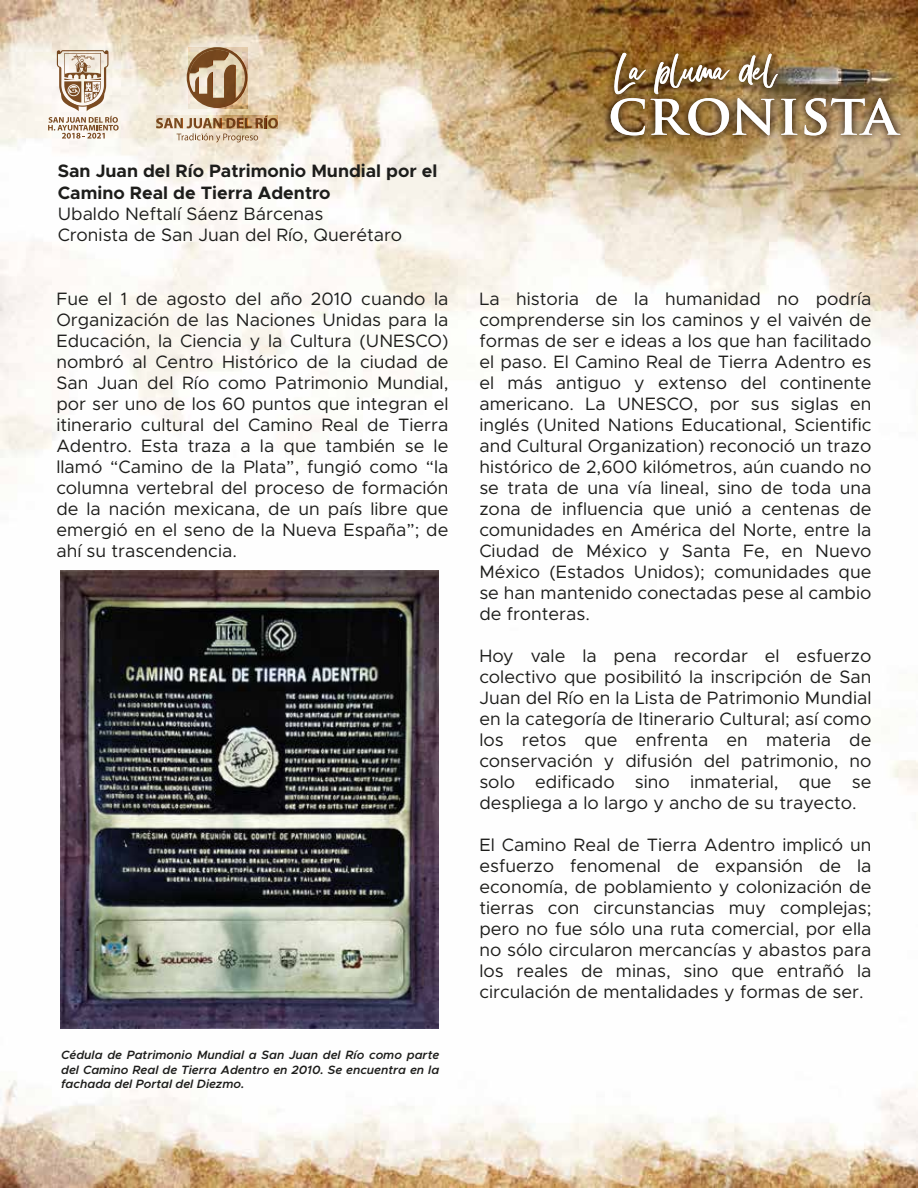
<style>
.page{position:relative;width:918px;height:1188px;background:#fff}
.page>*{position:absolute;margin:0;border:0;box-sizing:border-box;transform-origin:0 0}
.t1{font:78.9px "Display Clean";color:#fff}
.t2{font:700 55.95px "Trajan Pro";color:#fff}
.t3{font:18px/21px "Metropolis";color:#1d1d1b;text-align:justify}
.t4{font:700 18px/21.6px "Metropolis";color:#1d1d1b}
.t5{font:italic 600 12.15px/14.5px "Metropolis";color:#1d1d1b;text-align:justify}
</style>
<div class="page">
<img style="left:0;top:0;width:918px;height:1188px">
<img style="left:601px;top:16px;width:190px;height:57px">
<img style="left:595px;top:73px;width:319px;height:91px">
<svg style="left:48px;top:50px;width:71px;height:89px"></svg>
<svg style="left:156px;top:116px;width:122px;height:27px"></svg>
<svg style="left:187px;top:47px;width:60px;height:61px"></svg>
<img style="left:61px;top:570px;width:377px;height:458px">
<p class="t4" style="left:58px;top:160px;width:381px">San Juan del Río Patrimonio Mundial por el<br>Camino Real de Tierra Adentro</p>
<p class="t3" style="left:58px;top:203px;width:346px">Ubaldo Neftalí Sáenz Bárcenas<br>Cronista de San Juan del Río, Querétaro</p>
<h1 class="t1" style="left:614px;top:48px;width:165px">La pluma del</h1>
<h2 class="t2" style="left:608px;top:80px;width:291px">CRONISTA</h2>
<p class="t3" style="left:56px;top:288px;width:394px">Fue el 1 de agosto del año 2010 cuando la Organización de las Naciones Unidas para la Educación, la Ciencia y la Cultura (UNESCO) nombró al Centro Histórico de la ciudad de San Juan del Río como Patrimonio Mundial, por ser uno de los 60 puntos que integran el itinerario cultural del Camino Real de Tierra Adentro. Esta traza a la que también se le llamó “Camino de la Plata”, fungió como “la columna vertebral del proceso de formación de la nación mexicana, de un país libre que emergió en el seno de la Nueva España”; de ahí su trascendencia.</p>
<p class="t3" style="left:479px;top:288px;width:394px">La historia de la humanidad no podría comprenderse sin los caminos y el vaivén de formas de ser e ideas a los que han facilitado el paso. El Camino Real de Tierra Adentro es el más antiguo y extenso del continente americano. La UNESCO, por sus siglas en inglés (United Nations Educational, Scientific and Cultural Organization) reconoció un trazo histórico de 2,600 kilómetros, aún cuando no se trata de una vía lineal, sino de toda una zona de influencia que unió a centenas de comunidades en América del Norte, entre la Ciudad de México y Santa Fe, en Nuevo México (Estados Unidos); comunidades que se han mantenido conectadas pese al cambio de fronteras.</p>
<p class="t3" style="left:479px;top:645px;width:394px">Hoy vale la pena recordar el esfuerzo colectivo que posibilitó la inscripción de San Juan del Río en la Lista de Patrimonio Mundial en la categoría de Itinerario Cultural; así como los retos que enfrenta en materia de conservación y difusión del patrimonio, no solo edificado sino inmaterial, que se despliega a lo largo y ancho de su trayecto.</p>
<p class="t3" style="left:479px;top:834px;width:394px">El Camino Real de Tierra Adentro implicó un esfuerzo fenomenal de expansión de la economía, de poblamiento y colonización de tierras con circunstancias muy complejas; pero no fue sólo una ruta comercial, por ella no sólo circularon mercancías y abastos para los reales de minas, sino que entrañó la circulación de mentalidades y formas de ser.</p>
<p class="t5" style="left:61px;top:1048px;width:380px">Cédula de Patrimonio Mundial a San Juan del Río como parte del Camino Real de Tierra Adentro en 2010. Se encuentra en la fachada del Portal del Diezmo.</p>
</div>
